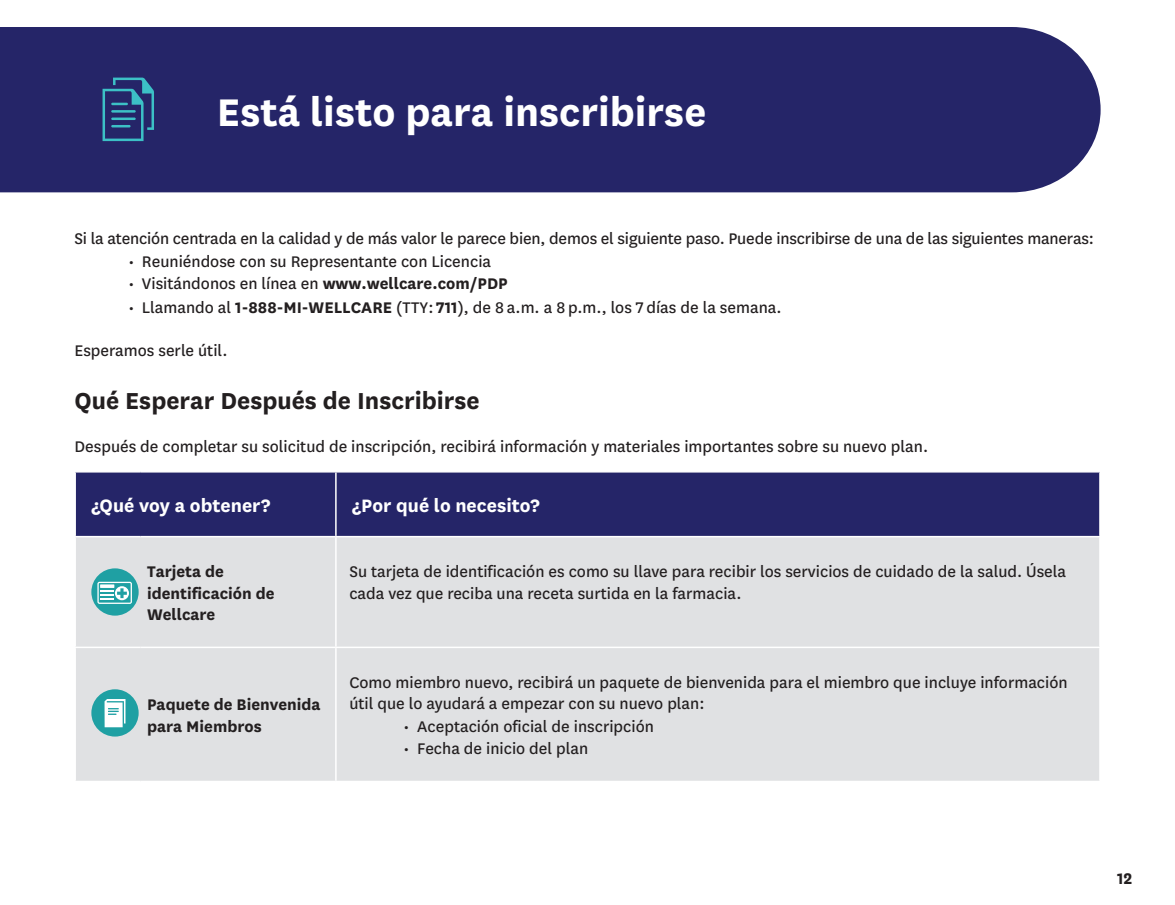
<style>
.page{position:relative;width:1175px;height:905px;background:#fff}
.page>*{position:absolute;margin:0;border:0;box-sizing:border-box;transform-origin:0 0}
.t1{font:700 45px "Centene Sans";color:#fff}
.t2{font:700 27px "Centene Sans";color:#231f20}
.t3{font:700 21px "Centene Sans";color:#fff}
.t4{font:18px/21.6px "Centene Sans";color:#231f20}
.t5{font:700 18px/21.6px "Centene Sans";color:#231f20}
.s1{font-weight:700}
</style>
<div class="page">
<div style="left:0;top:27px;width:1100px;height:165px;background:#252568"></div>
<div style="left:76px;top:472px;width:1023px;height:64px;background:#252568"></div>
<div style="left:76px;top:537px;width:1023px;height:243px;background:#e0e1e3"></div>
<hr style="left:336px;top:646px;width:764px;height:2px;background:#fff">
<hr style="left:335px;top:472px;width:2px;height:64px;background:#fff">
<hr style="left:335px;top:537px;width:2px;height:109px;background:#fff">
<hr style="left:335px;top:648px;width:2px;height:132px;background:#fff">
<hr style="left:74px;top:646px;width:66px;height:2px;background:#fff">
<hr style="left:140px;top:646px;width:196px;height:2px;background:#fff">
<div style="left:91px;top:568px;width:48px;height:47px;background:#1fa0a3;border-radius:50%"></div>
<svg style="left:97px;top:581px;width:35px;height:23px"></svg>
<div style="left:91px;top:689px;width:48px;height:47px;background:#1fa0a3;border-radius:50%"></div>
<svg style="left:104px;top:699px;width:21px;height:28px"></svg>
<svg style="left:103px;top:77px;width:51px;height:64px;background:#2b5384"></svg>
<p class="t1" style="left:217px;top:80px;width:491px">Está listo para inscribirse</p>
<p class="t4" style="left:74px;top:227px;width:1021px">Si la atención centrada en la calidad y de más valor le parece bien, demos el siguiente paso. Puede inscribirse de una de las siguientes maneras:</p>
<p class="t4" style="left:128px;top:249px;width:364px">• Reuniéndose con su Representante con Licencia</p>
<p class="t4" style="left:128px;top:272px;width:381px">• Visitándonos en línea en <span class="s1">www.wellcare.com/PDP</span></p>
<p class="t4" style="left:128px;top:296px;width:655px">• Llamando al <span class="s1">1-888-MI-WELLCARE</span> (TTY: <span class="s1">711</span>), de 8 a.m. a 8 p.m., los 7 días de la semana.</p>
<p class="t4" style="left:74px;top:339px;width:155px">Esperamos serle útil.</p>
<p class="t2" style="left:74px;top:381px;width:407px">Qué Esperar Después de Inscribirse</p>
<p class="t4" style="left:74px;top:434px;width:855px">Después de completar su solicitud de inscripción, recibirá información y materiales importantes sobre su nuevo plan.</p>
<p class="t3" style="left:91px;top:491px;width:180px">¿Qué voy a obtener?</p>
<p class="t3" style="left:352px;top:491px;width:189px">¿Por qué lo necesito?</p>
<p class="t5" style="left:147px;top:559px;width:129px">Tarjeta de identificación de<br>Wellcare</p>
<p class="t4" style="left:349px;top:560px;width:718px">Su tarjeta de identificación es como su llave para recibir los servicios de cuidado de la salud. Úsela cada vez que reciba una receta surtida en la farmacia.</p>
<p class="t5" style="left:147px;top:692px;width:175px">Paquete de Bienvenida para Miembros</p>
<p class="t4" style="left:349px;top:670px;width:719px">Como miembro nuevo, recibirá un paquete de bienvenida para el miembro que incluye información útil que lo ayudará a empezar con su nuevo plan:</p>
<p class="t4" style="left:403px;top:714px;width:252px">• Aceptación oficial de inscripción</p>
<p class="t4" style="left:403px;top:737px;width:186px">• Fecha de inicio del plan</p>
<p class="t5" style="left:1117px;top:866px;width:17px">12</p>
</div>
